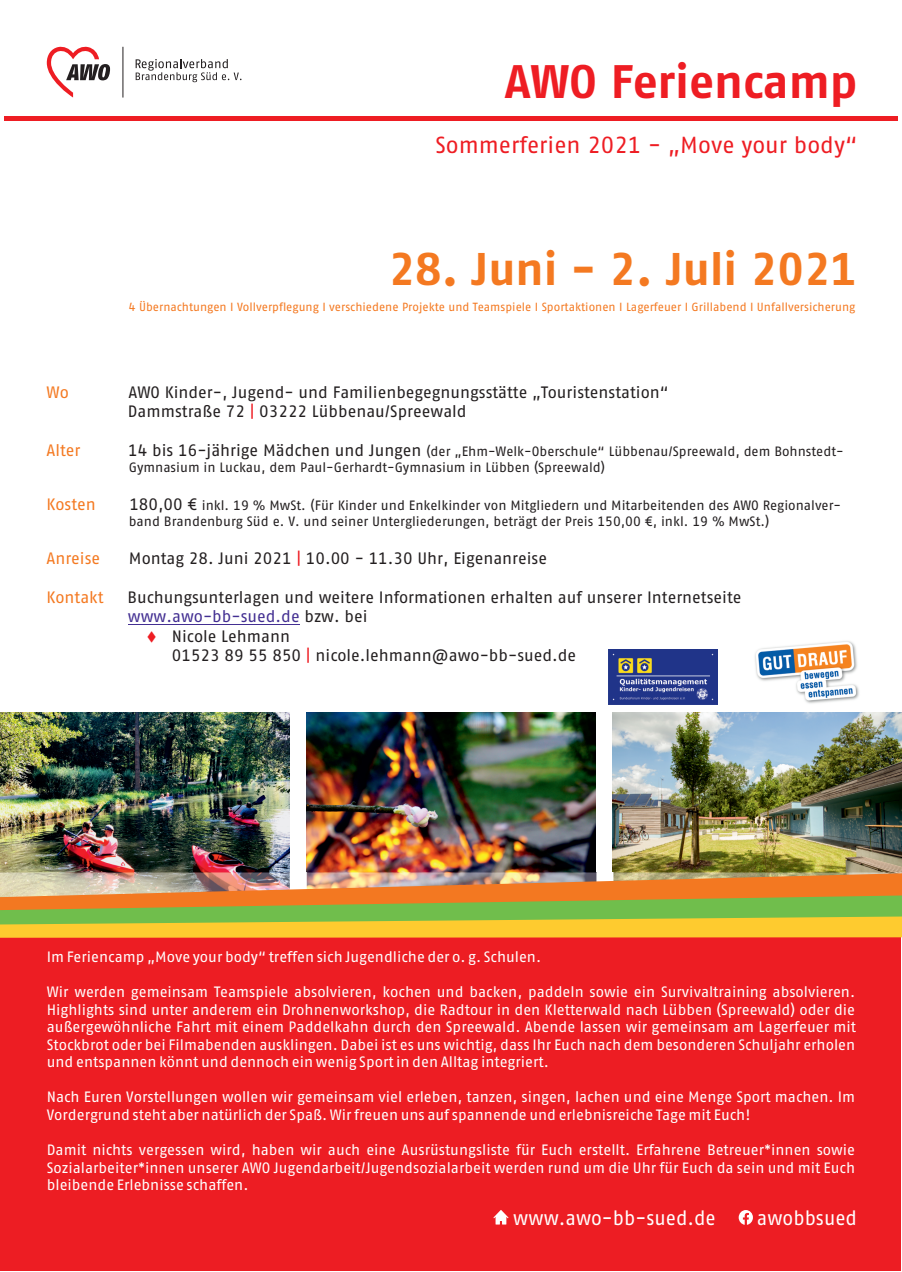
<style>
.page{position:relative;width:902px;height:1272px;background:#fff}
.page>*{position:absolute;margin:0;border:0;box-sizing:border-box;transform-origin:0 0}
.t1{font:700 46.95px "AWO Fago Office";color:#ee1d23}
.t2{font:700 45.75px "AWO Fago Office";color:#f47921}
.t3{font:23.25px "AWO Fago Office";color:#ee1d23}
.t4{font:20.25px "AWO Fago Office";color:#fff;scale:.96 1}
.t5{font:16.5px/19.4px "AWO Fago Office";color:#231f20}
.t6{font:16.5px "AWO Fago Office";color:#f47921}
.t7{font:15px/17.5px "AWO Fago Office";color:#fff;text-align:justify}
.t8{font:13.5px/16.5px "AWO Fago Office";color:#231f20}
.t9{font:11.85px "AWO Fago Office";color:#f47921}
.s1{color:#ee1d23}
.s2{font-size:16.5px}
.s3{color:#432f92}
</style>
<div class="page">
<img style="left:755px;top:641px;width:104px;height:63px">
<img style="left:0;top:712px;width:289px;height:160px">
<img style="left:306px;top:712px;width:289px;height:160px">
<img style="left:612px;top:712px;width:289px;height:160px">
<img style="left:0;top:872px;width:901px;height:1px">
<div style="left:0;top:915px;width:901px;height:355px;background:#ed1d23"></div>
<svg style="left:0;top:873px;width:901px;height:64px;background:#c9ac49"></svg>
<hr style="left:4px;top:117px;width:893px;height:4px;background:#ee1d23">
<img style="left:608px;top:650px;width:109px;height:54px">
<hr style="left:128px;top:624px;width:171px;height:1px;background:#432f92">
<hr style="left:122px;top:47px;width:1px;height:50px;background:#231f20">
<svg style="left:136px;top:59px;width:105px;height:23px"></svg>
<svg style="left:47px;top:46px;width:63px;height:51px"></svg>
<svg style="left:738px;top:1210px;width:14px;height:14px"></svg>
<svg style="left:493px;top:1210px;width:15px;height:14px"></svg>
<h1 class="t1" style="left:505px;top:61px;width:354px">AWO Feriencamp</h1>
<h3 class="t3" style="left:435px;top:137px;width:423px">Sommerferien 2021 - „Move your body“</h3>
<h2 class="t2" style="left:388px;top:248px;width:470px">28. Juni - 2. Juli 2021</h2>
<p class="t9" style="left:129px;top:302px;width:728px">4 Übernachtungen I Vollverpflegung I verschiedene Projekte und Teamspiele I Sportaktionen I Lagerfeuer I Grillabend I Unfallversicherung</p>
<p class="t6" style="left:46px;top:386px;width:24px">Wo</p>
<p class="t5" style="left:128px;top:384px;width:541px">AWO Kinder-, Jugend- und Familienbegegnungsstätte „Touristenstation“</p>
<p class="t5" style="left:128px;top:403px;width:340px">Dammstraße 72 <span class="s1">|</span> 03222 Lübbenau/Spreewald</p>
<p class="t6" style="left:46px;top:444px;width:35px">Alter</p>
<p class="t8" style="left:128px;top:444px;width:716px"><span class="s2">14 bis 16-jährige Mädchen und Jungen</span> (der „Ehm-Welk-Oberschule“ Lübbenau/Spreewald, dem Bohnstedt-</p>
<p class="t8" style="left:129px;top:460px;width:477px">Gymnasium in Luckau, dem Paul-Gerhardt-Gymnasium in Lübben (Spreewald)</p>
<p class="t6" style="left:46px;top:498px;width:51px">Kosten</p>
<p class="t8" style="left:129px;top:498px;width:713px"><span class="s2">180,00 €</span> inkl. 19 % MwSt. (Für Kinder und Enkelkinder von Mitgliedern und Mitarbeitenden des AWO Regionalver&shy;band Brandenburg Süd e. V. und seiner Untergliederungen, beträgt der Preis 150,00 €, inkl. 19 % MwSt.)</p>
<p class="t6" style="left:46px;top:553px;width:55px">Anreise</p>
<p class="t5" style="left:129px;top:550px;width:419px">Montag 28. Juni 2021 <span class="s1">|</span> 10.00 - 11.30 Uhr, Eigenanreise</p>
<p class="t6" style="left:46px;top:591px;width:59px">Kontakt</p>
<p class="t5" style="left:127px;top:589px;width:615px">Buchungsunterlagen und weitere Informationen erhalten auf unserer Internetseite <span class="s3">www.awo-bb-sued.de</span> bzw. bei</p>
<p class="t5" style="left:172px;top:628px;width:406px;text-indent:-25px"><span class="s1">▼</span> Nicole Lehmann<br>01523 89 55 850 <span class="s1">|</span> nicole.lehmann@awo-bb-sued.de</p>
<p class="t7" style="left:47px;top:949px;width:496px">Im Feriencamp „Move your body“ treffen sich Jugendliche der o. g. Schulen.</p>
<p class="t7" style="left:47px;top:984px;width:810px">Wir werden gemeinsam Teamspiele absolvieren, kochen und backen, paddeln sowie ein Survivaltraining absolvieren.<br>Highlights sind unter anderem ein Drohnenworkshop, die Radtour in den Kletterwald nach Lübben (Spreewald) oder die außergewöhnliche Fahrt mit einem Paddelkahn durch den Spreewald. Abende lassen wir gemeinsam am Lagerfeuer mit Stockbrot oder bei Filmabenden ausklingen. Dabei ist es uns wichtig, dass Ihr Euch nach dem besonderen Schuljahr erholen und entspannen könnt und dennoch ein wenig Sport in den Alltag integriert.</p>
<p class="t7" style="left:47px;top:1089px;width:809px">Nach Euren Vorstellungen wollen wir gemeinsam viel erleben, tanzen, singen, lachen und eine Menge Sport machen. Im<br>Vordergrund steht aber natürlich der Spaß. Wir freuen uns auf spannende und erlebnisreiche Tage mit Euch!</p>
<p class="t7" style="left:47px;top:1142px;width:809px">Damit nichts vergessen wird, haben wir auch eine Ausrüstungsliste für Euch erstellt. Erfahrene Betreuer*innen sowie Sozialarbeiter*innen unserer AWO Jugendarbeit/Jugendsozialarbeit werden rund um die Uhr für Euch da sein und mit Euch bleibende Erlebnisse schaffen.</p>
<h3 class="t4" style="left:513px;top:1210px;width:212px">www.awo-bb-sued.de</h3>
<h3 class="t4" style="left:756px;top:1210px;width:106px">awobbsued</h3>
</div>
